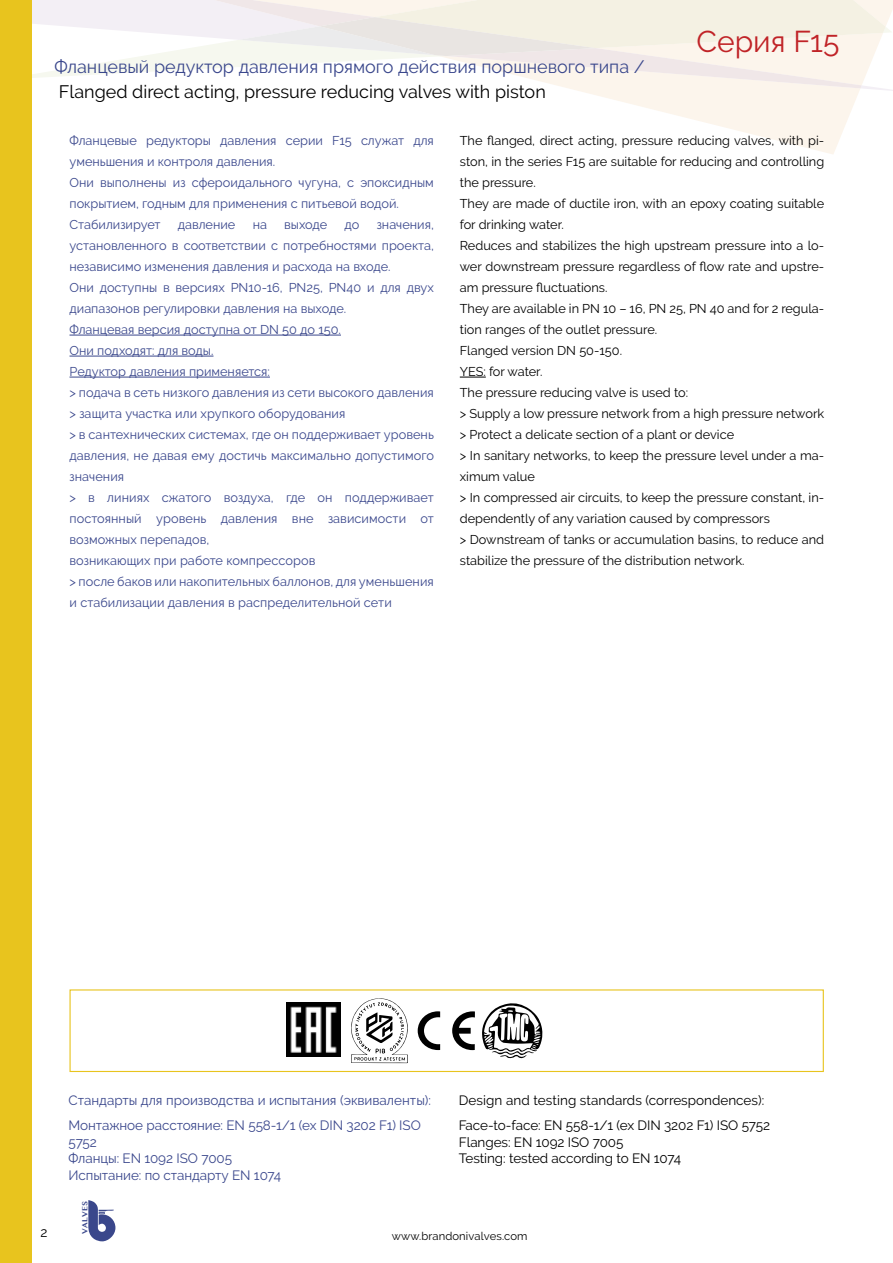
<style>
.page{position:relative;width:893px;height:1263px;background:#fff}
.page>*{position:absolute;margin:0;border:0;box-sizing:border-box;transform-origin:0 0}
.t1{font:30px "Raleway";color:#c02327}
.t2{font:18px "Raleway";color:#3a478c}
.t3{font:18px "Raleway";color:#000}
.t4{font:13.5px/16.5px "Raleway";letter-spacing:-.005em;color:#3a478c}
.t5{font:13.5px/25.5px "Raleway";letter-spacing:-.005em;color:#000}
.t6{font:12.75px/21px "Raleway";color:#3a478c}
.t7{font:12.75px/21px "Raleway";color:#000}
.t8{font:11.25px "Raleway";letter-spacing:.01em;color:#000}
.t9{font:700 7.8px "Lao MN";color:#3a478b}
</style>
<div class="page">
<svg style="left:585px;top:92px;width:274px;height:62px;fill:#fcf5ec"></svg>
<svg style="left:32px;top:0;width:861px;height:92px"></svg>
<svg style="left:165px;top:0;width:697px;height:88px"></svg>
<svg style="left:239px;top:0;width:647px;height:56px;background:#f3efe6"></svg>
<hr style="left:70px;top:335px;width:271px;height:1px;background:#3a478c">
<hr style="left:70px;top:356px;width:143px;height:1px;background:#3a478c">
<hr style="left:70px;top:377px;width:200px;height:1px;background:#3a478c">
<svg style="left:460px;top:377px;width:26px;height:1px"></svg>
<div style="left:70px;top:989px;width:754px;height:83px;border:1px solid #e8c41e"></div>
<img style="left:287px;top:1002px;width:54px;height:54px">
<svg style="left:452px;top:1011px;width:23px;height:39px"></svg>
<svg style="left:418px;top:1011px;width:22px;height:39px"></svg>
<svg style="left:351px;top:998px;width:57px;height:65px"></svg>
<svg style="left:482px;top:1003px;width:61px;height:56px"></svg>
<div style="left:0;top:0;width:32px;height:1263px;background:#e8c41e"></div>
<svg style="left:88px;top:1200px;width:27px;height:41px"></svg>
<h2 class="t2" style="left:54px;top:56px;width:592px">Фланцевый редуктор давления прямого действия поршневого типа /</h2>
<h2 class="t3" style="left:59px;top:82px;width:488px">Flanged direct acting, pressure reducing valves with piston</h2>
<h1 class="t1" style="left:696px;top:24px;width:144px">Серия F15</h1>
<p class="t6" style="left:70px;top:130px;width:366px">Фланцевые редукторы давления серии F15 служат для уменьшения и контроля давления.<br>Они выполнены из сфероидального чугуна, с эпоксидным покрытием, годным для применения с питьевой водой.<br>Стабилизирует</p>
<p class="t6" style="left:70px;top:214px;width:366px;text-indent:307px">значения, установленного в соответствии с потребностями проекта, независимо изменения давления и расхода на входе.<br>Они доступны в версиях PN10-16, PN25, PN40 и для двух диапазонов регулировки давления на выходе.<br>Фланцевая версия доступна от DN 50 до 150.<br>Они подходят: для воды.<br>Редуктор давления применяется:<br>&gt; подача в сеть низкого давления из сети высокого давления &gt; защита участка или хрупкого оборудования<br>&gt; в сантехнических системах, где он поддерживает уровень давления, не давая ему достичь максимально допустимого значения<br>&gt; в линиях сжатого воздуха, где он поддерживает постоянный уровень давления вне зависимости от возможных перепадов,<br>возникающих при работе компрессоров<br>&gt; после баков или накопительных баллонов, для уменьшения и стабилизации давления в распределительной сети</p>
<p class="t6" style="left:178px;top:214px;width:59px">давление</p>
<p class="t6" style="left:253px;top:214px;width:16px">на</p>
<p class="t6" style="left:284px;top:214px;width:45px">выходе</p>
<p class="t6" style="left:345px;top:214px;width:16px">до</p>
<p class="t7" style="left:460px;top:130px;width:366px">The flanged, direct acting, pressure reducing valves, with pi&shy;ston, in the series F15 are suitable for reducing and controlling the pressure.<br>They are made of ductile iron, with an epoxy coating suitable for drinking water.<br>Reduces and stabilizes the high upstream pressure into a lo&shy;wer downstream pressure regardless of flow rate and upstre&shy;am pressure fluctuations.<br>They are available in PN 10 – 16, PN 25, PN 40 and for 2 regula&shy;tion ranges of the outlet pressure.<br>Flanged version DN 50-‐150.<br>YES: for water.<br>The pressure reducing valve is used to:<br>&gt; Supply a low pressure network from a high pressure network &gt; Protect a delicate section of a plant or device<br>&gt; In sanitary networks, to keep the pressure level under a ma&shy;ximum value<br>&gt; In compressed air circuits, to keep the pressure constant, in&shy;dependently of any variation caused by compressors<br>&gt; Downstream of tanks or accumulation basins, to reduce and stabilize the pressure of the distribution network.</p>
<p class="t4" style="left:69px;top:1087px;width:364px;line-height:25.5px">Стандарты для производства и испытания (эквиваленты):<br>Монтажное расстояние: EN 558-1/1 (ex DIN 3202 F1) ISO</p>
<p class="t4" style="left:69px;top:1133px;width:214px">5752<br>Фланцы: EN 1092 ISO 7005<br>Испытание: по стандарту EN 1074</p>
<p class="t5" style="left:459px;top:1087px;width:313px">Design and testing standards (correspondences):<br>Face-to-face: EN 558-1/1 (ex DIN 3202 F1) ISO 5752</p>
<p class="t5" style="left:459px;top:1133px;width:224px;line-height:16.5px">Flanges: EN 1092 ISO 7005<br>Testing: tested according to EN 1074</p>
<p class="t9" style="left:80px;top:1233px;width:34px;rotate:-90deg">VALVES</p>
<p class="t5" style="left:40px;top:1220px;width:9px">2</p>
<p class="t8" style="left:392px;top:1229px;width:137px">www.brandonivalves.com</p>
</div>
